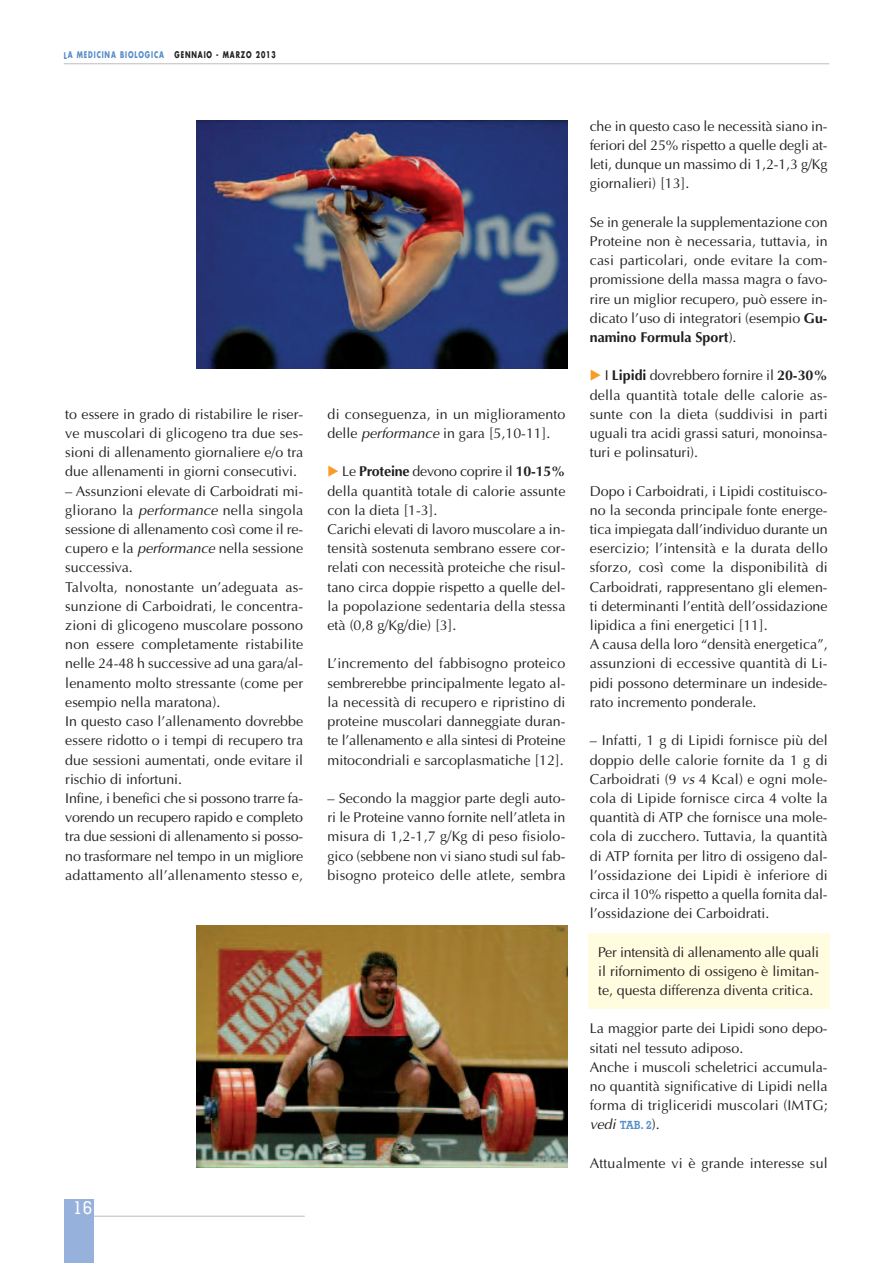
<style>
.page{position:relative;width:893px;height:1263px;background:#fff}
.page>*{position:absolute;margin:0;border:0;box-sizing:border-box;transform-origin:0 0}
.t1{font:500 18px "Memphis";color:#fff}
.t2{font:14.25px/19.2px "Optima";color:#231f20;text-align:justify}
.t3{font:700 11.25px "Memphis";color:#568cc9}
.t4{font:700 9px "Futura";letter-spacing:.135em;color:#568cc9;scale:.7 1}
.s1{color:#231f20}
.s2{font-style:italic}
.s3{font-weight:700}
.s4{font-family:"Optima";font-weight:400;font-style:italic;font-size:14.25px;color:#231f20}
.s5{font-family:"Optima";font-weight:400;font-size:14.25px;color:#231f20}
</style>
<div class="page">
<hr style="left:85px;top:1216px;width:220px;height:1px;background:#bcbdc0">
<div style="left:64px;top:1199px;width:30px;height:64px;background:#96b1dc"></div>
<hr style="left:64px;top:64px;width:765px;height:1px;background:#bcbdc0">
<div style="left:588px;top:933px;width:241px;height:76px;background:#fffce0"></div>
<img style="left:196px;top:121px;width:372px;height:247px">
<img style="left:196px;top:926px;width:372px;height:241px">
<p class="t4" style="left:64px;top:51px;width:304px">LA MEDICINA BIOLOGICA <span class="s1">GENNAIO - MARZO 2013</span></p>
<p class="t2" style="left:65px;top:404px;width:239px">to essere in grado di ristabilire le riser&shy;ve muscolari di glicogeno tra due ses&shy;sioni di allenamento giornaliere e/o tra due allenamenti in giorni consecutivi.</p>
<p class="t2" style="left:65px;top:481px;width:239px;text-align:left">– Assunzioni elevate di Carboidrati mi&shy;gliorano la <span class="s2">performance</span> nella singola sessione di allenamento così come il re&shy;cupero e la <span class="s2">performance</span> nella sessione successiva.<br>Talvolta, nonostante un’adeguata as&shy;sunzione di Carboidrati, le concentra&shy;zioni di glicogeno muscolare possono non essere completamente ristabilite nelle 24-48 h successive ad una gara/al&shy;lenamento molto stressante (come per esempio nella maratona).<br>In questo caso l’allenamento dovrebbe essere ridotto o i tempi di recupero tra due sessioni aumentati, onde evitare il rischio di infortuni.<br>Infine, i benefici che si possono trarre fa&shy;vorendo un recupero rapido e completo tra due sessioni di allenamento si posso&shy;no trasformare nel tempo in un migliore adattamento all’allenamento stesso e,</p>
<p class="t2" style="left:327px;top:404px;width:239px">di conseguenza, in un miglioramento delle <span class="s2">performance</span> in gara [5,10-11].</p>
<p class="t2" style="left:327px;top:462px;width:239px;text-align:left;text-indent:15px">Le <span class="s3">Proteine</span> devono coprire il <span class="s3">10-15% </span>della quantità totale di calorie assunte con la dieta [1-3].<br>Carichi elevati di lavoro muscolare a in&shy;tensità sostenuta sembrano essere cor&shy;relati con necessità proteiche che risul&shy;tano circa doppie rispetto a quelle del&shy;la popolazione sedentaria della stessa età (0,8 g/Kg/die) [3].</p>
<p class="t2" style="left:327px;top:654px;width:239px">L’incremento del fabbisogno proteico sembrerebbe principalmente legato al&shy;la necessità di recupero e ripristino di proteine muscolari danneggiate duran&shy;te l’allenamento e alla sintesi di Proteine mitocondriali e sarcoplasmatiche [12].</p>
<p class="t2" style="left:327px;top:788px;width:239px">– Secondo la maggior parte degli auto&shy;ri le Proteine vanno fornite nell’atleta in misura di 1,2-1,7 g/Kg di peso fisiolo&shy;gico (sebbene non vi siano studi sul fab&shy;bisogno proteico delle atlete, sembra</p>
<p class="t1" style="left:73px;top:1201px;width:20px">16</p>
<p class="t2" style="left:590px;top:116px;width:239px">che in questo caso le necessità siano in&shy;feriori del 25% rispetto a quelle degli at&shy;leti, dunque un massimo di 1,2-1,3 g/Kg giornalieri) [13].</p>
<p class="t2" style="left:590px;top:212px;width:239px">Se in generale la supplementazione con Proteine non è necessaria, tuttavia, in casi particolari, onde evitare la com&shy;promissione della massa magra o favo&shy;rire un miglior recupero, può essere in&shy;dicato l’uso di integratori (esempio <span class="s3">Gu&shy;namino Formula Sport</span>).</p>
<p class="t2" style="left:590px;top:366px;width:239px;text-indent:15px">I <span class="s3">Lipidi</span> dovrebbero fornire il <span class="s3">20-30% </span>della quantità totale delle calorie as&shy;sunte con la dieta (suddivisi in parti uguali tra acidi grassi saturi, monoinsa&shy;turi e polinsaturi).</p>
<p class="t2" style="left:590px;top:481px;width:239px;text-align:left">Dopo i Carboidrati, i Lipidi costituisco&shy;no la seconda principale fonte energe&shy;tica impiegata dall’individuo durante un esercizio; l’intensità e la durata dello sforzo, così come la disponibilità di Carboidrati, rappresentano gli elemen&shy;ti determinanti l’entità dell’ossidazione lipidica a fini energetici [11].<br>A causa della loro “densità energetica”, assunzioni di eccessive quantità di Li&shy;pidi possono determinare un indeside&shy;rato incremento ponderale.</p>
<p class="t2" style="left:590px;top:731px;width:239px">– Infatti, 1 g di Lipidi fornisce più del doppio delle calorie fornite da 1 g di Carboidrati (9 <span class="s2">vs</span> 4 Kcal) e ogni mole&shy;cola di Lipide fornisce circa 4 volte la quantità di ATP che fornisce una mole&shy;cola di zucchero. Tuttavia, la quantità di ATP fornita per litro di ossigeno dal&shy;l’ossidazione dei Lipidi è inferiore di circa il 10% rispetto a quella fornita dal&shy;l’ossidazione dei Carboidrati.</p>
<p class="t2" style="left:598px;top:942px;width:222px">Per intensità di allenamento alle quali il rifornimento di ossigeno è limitan&shy;te, questa differenza diventa critica.</p>
<p class="t2" style="left:590px;top:1019px;width:239px;text-align:left">La maggior parte dei Lipidi sono depo&shy;sitati nel tessuto adiposo.<br>Anche i muscoli scheletrici accumula&shy;no quantità significative di Lipidi nella forma di trigliceridi muscolari (IMTG;</p>
<p class="t3" style="left:590px;top:1121px;width:72px"><span class="s4">vedi</span> TAB. 2<span class="s5">).</span></p>
<p class="t2" style="left:590px;top:1153px;width:239px">Attualmente vi è grande interesse sul</p>
</div>
